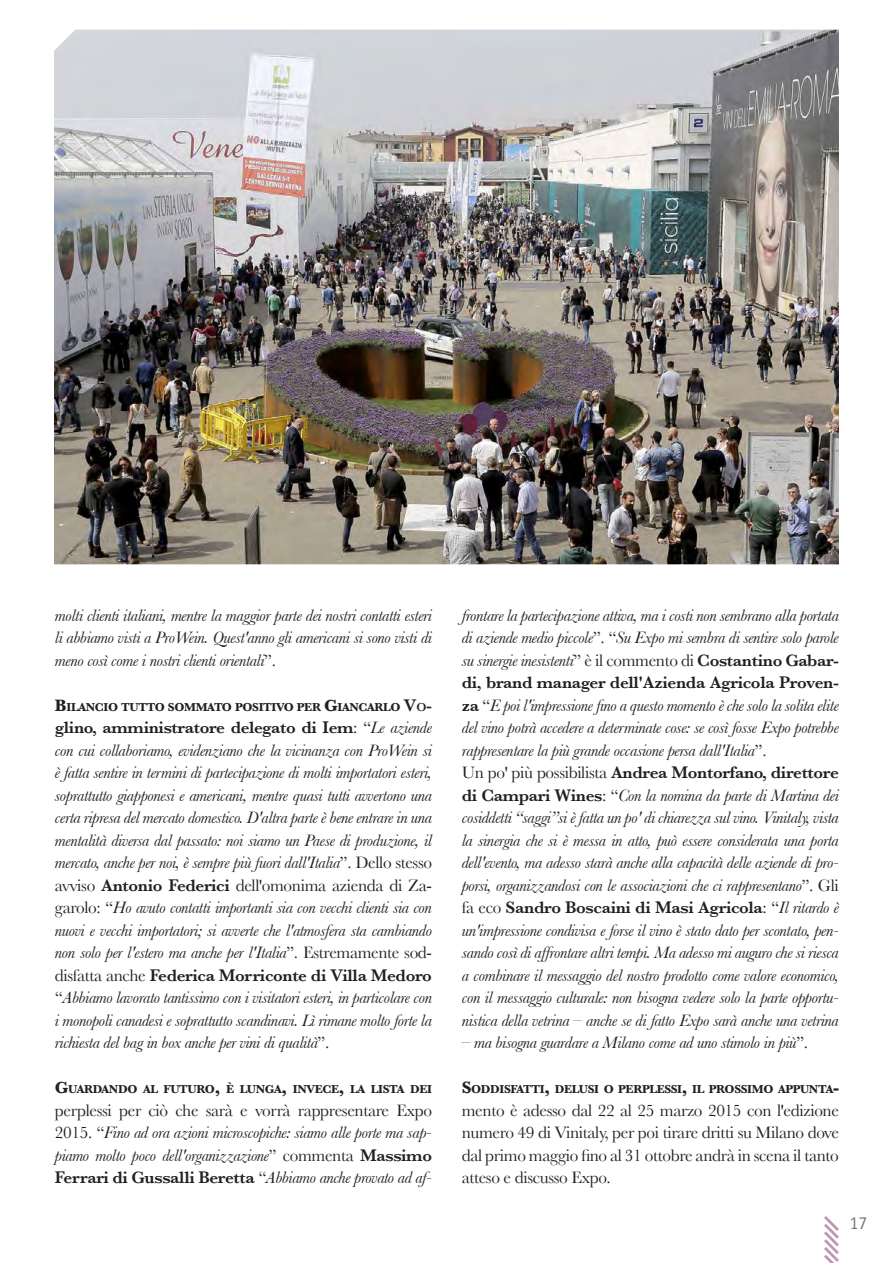
<style>
.page{position:relative;width:893px;height:1263px;background:#fff}
.page>*{position:absolute;margin:0;border:0;box-sizing:border-box;transform-origin:0 0}
.t1{font:18px "Officina Sans Std";color:#76787b}
.Testo_articoli{font:italic 17.25px/22.5px "Baskerville";letter-spacing:-.02em;color:#231f20;text-align:justify}
.Testo_articoli-2{font:17.25px/22.5px "Baskerville";letter-spacing:-.02em;color:#231f20;text-align:justify}
.Testo_articoli-3{font:700 12.15px "Baskerville";letter-spacing:-.03em;color:#231f20}
.s1{font-style:normal}
.s2{font-size:17.25px}
.s3{font-weight:600;font-size:17.25px}
.s4{font-weight:600}
.s5{font-weight:600;font-style:normal}
</style>
<div class="page">
<svg style="left:824px;top:1216px;width:15px;height:47px"></svg>
<img style="left:54px;top:30px;width:785px;height:534px">
<p class="Testo_articoli" style="left:55px;top:604px;width:379px">molti clienti italiani, mentre la maggior parte dei nostri contatti esteri li abbiamo visti a ProWein. Quest'anno gli americani si sono visti di meno così come i nostri clienti orientali<span class="s1">”.</span></p>
<p class="Testo_articoli-3" style="left:55px;top:700px;width:379px"><span class="s2">B</span>ILANCIO TUTTO SOMMATO POSITIVO PER <span class="s2">G</span>IANCARLO <span class="s3">V</span><span class="s4">o</span><span class="s3">-</span></p>
<p class="Testo_articoli" style="left:55px;top:716px;width:379px"><span class="s5">glino, amministratore delegato di Iem</span><span class="s1">: “</span>Le aziende con cui collaboriamo, evidenziano che la vicinanza con ProWein si è fatta sentire in termini di partecipazione di molti importatori esteri, soprattutto giapponesi e americani, mentre quasi tutti avvertono una certa ripresa del mercato domestico. D'altra parte è bene entrare in una mentalità diversa dal passato: noi siamo un Paese di produzione, il mercato, anche per noi, è sempre più fuori dall'Italia<span class="s1">”. Dello stesso avviso</span> <span class="s5">Antonio Federici</span> <span class="s1">dell'omonima azienda di Za&shy;garolo: “</span>Ho avuto contatti importanti sia con vecchi clienti sia con nuovi e vecchi importatori; si avverte che l'atmosfera sta cambiando non solo per l'estero ma anche per l'Italia<span class="s1">”. Estremamente sod&shy;disfatta anche</span> <span class="s5">Federica Morriconte di Villa Medoro </span><span class="s1">“</span>Abbiamo lavorato tantissimo con i visitatori esteri, in particolare con i monopoli canadesi e soprattutto scandinavi. Lì rimane molto forte la richiesta del bag in box anche per vini di qualità<span class="s1">”.</span></p>
<p class="Testo_articoli-3" style="left:55px;top:1082px;width:379px"><span class="s2">G</span>UARDANDO AL FUTURO<span class="s2">,</span> È LUNGA<span class="s2">,</span> INVECE<span class="s2">,</span> LA LISTA DEI</p>
<p class="Testo_articoli" style="left:55px;top:1099px;width:379px"><span class="s1">perplessi per ciò che sarà e vorrà rappresentare Expo 2015. “</span>Fino ad ora azioni microscopiche: siamo alle porte ma sap&shy;piamo molto poco dell'organizzazione<span class="s1">” commenta</span> <span class="s5">Massimo Ferrari di Gussalli Beretta</span> <span class="s1">“</span>Abbiamo anche provato ad af-</p>
<p class="Testo_articoli" style="left:462px;top:604px;width:379px;text-align:left">frontare la partecipazione attiva, ma i costi non sembrano alla portata di aziende medio piccole<span class="s1">”. “</span>Su Expo mi sembra di sentire solo parole su sinergie inesistenti<span class="s1">” è il commento di</span> <span class="s5">Costantino Gabar&shy;di, brand manager dell'Azienda Agricola Proven&shy;za</span> <span class="s1">“</span>E poi l'impressione fino a questo momento è che solo la solita elite del vino potrà accedere a determinate cose: se così fosse Expo potrebbe rappresentare la più grande occasione persa dall'Italia<span class="s1">”.<br>Un po' più possibilista</span> <span class="s5">Andrea Montorfano, direttore di Campari Wines</span><span class="s1">: “</span>Con la nomina da parte di Martina dei cosiddetti “saggi”si è fatta un po' di chiarezza sul vino. Vinitaly, vista la sinergia che si è messa in atto, può essere considerata una porta dell'evento, ma adesso starà anche alla capacità delle aziende di pro&shy;porsi, organizzandosi con le associazioni che ci rappresentano<span class="s1">”. Gli fa eco</span> <span class="s5">Sandro Boscaini di Masi Agricola</span><span class="s1">: “</span>Il ritardo è un'impressione condivisa e forse il vino è stato dato per scontato, pen&shy;sando così di affrontare altri tempi. Ma adesso mi auguro che si riesca a combinare il messaggio del nostro prodotto come valore economico, con il messaggio culturale: non bisogna vedere solo la parte opportu&shy;nistica della vetrina – anche se di fatto Expo sarà anche una vetrina</p>
<p class="Testo_articoli" style="left:462px;top:1031px;width:348px">– ma bisogna guardare a Milano come ad uno stimolo in più<span class="s1">”.</span></p>
<p class="Testo_articoli-3" style="left:462px;top:1082px;width:379px"><span class="s2">S</span>ODDISFATTI<span class="s2">,</span> DELUSI O PERPLESSI<span class="s2">,</span> IL PROSSIMO APPUNTA<span class="s2">-</span></p>
<p class="Testo_articoli-2" style="left:462px;top:1099px;width:379px">mento è adesso dal 22 al 25 marzo 2015 con l'edizione numero 49 di Vinitaly, per poi tirare dritti su Milano dove dal primo maggio fino al 31 ottobre andrà in scena il tanto atteso e discusso Expo.</p>
<p class="t1" style="left:850px;top:1212px;width:19px">17</p>
</div>
